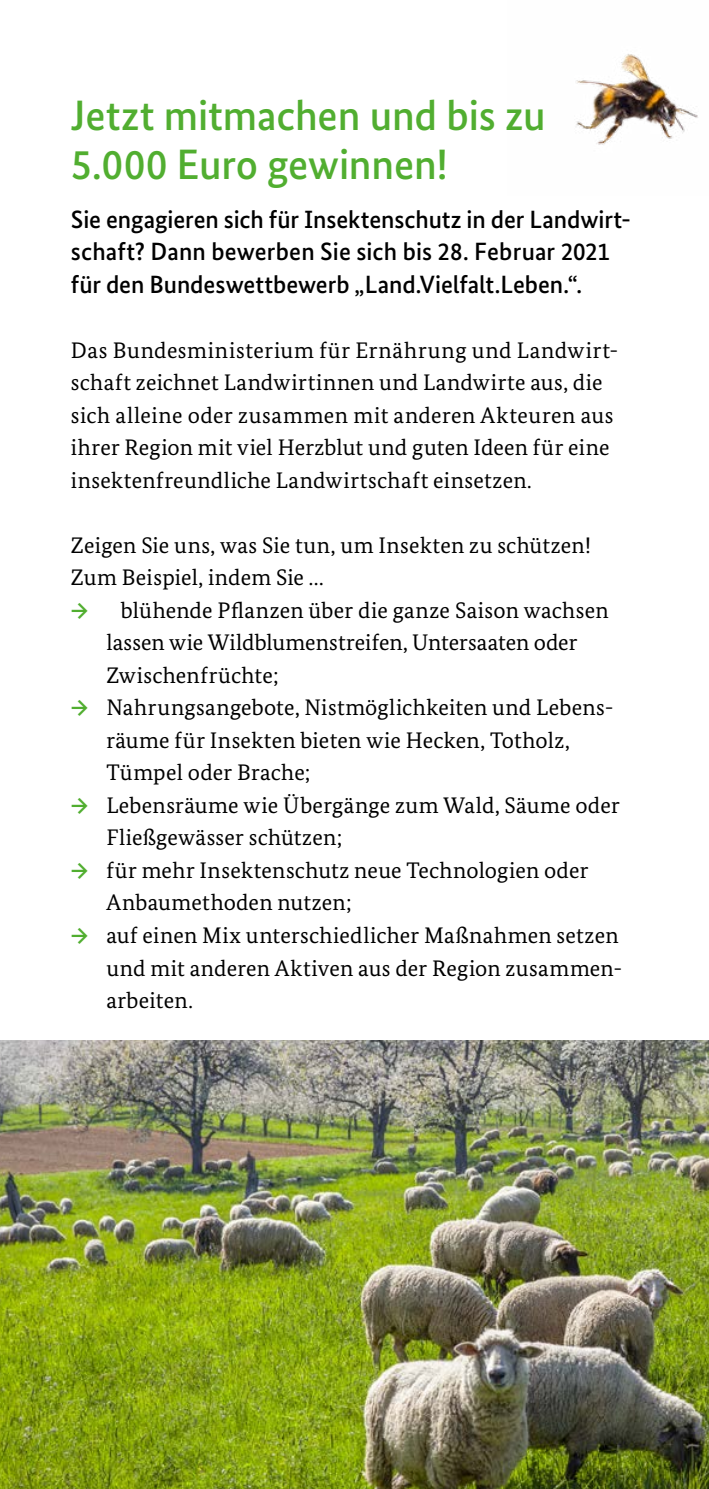
<style>
.page{position:relative;width:709px;height:1489px;background:#fff}
.page>*{position:absolute;margin:0;border:0;box-sizing:border-box;transform-origin:0 0}
.t1{font:500 42.5px/48.8px "Bundes Sans";letter-spacing:-.005em;color:#51ae30}
.t2{font:500 25px/32.5px "Bundes Sans";color:#000}
.t3{font:22.5px/32.5px "Bundes Serif";letter-spacing:.01em;color:#000}
.s1{font-family:"Bundes Sans";font-weight:700;color:#51ae30}
</style>
<div class="page">
<img style="left:576px;top:54px;width:122px;height:91px">
<img style="left:0;top:1040px;width:709px;height:448px">
<h1 class="t1" style="left:71px;top:91px;width:476px">Jetzt mitmachen und bis zu<br>5.000 Euro gewinnen!</h1>
<p class="t2" style="left:71px;top:202px;width:561px">Sie engagieren sich für Insektenschutz in der Landwirt&shy;schaft? Dann bewerben Sie sich bis 28. Februar 2021 für den Bundeswettbewerb „Land.Vielfalt.Leben.“.</p>
<p class="t3" style="left:71px;top:333px;width:549px">Das Bundesministerium für Ernährung und Landwirt&shy;schaft zeichnet Landwirtinnen und Landwirte aus, die sich alleine oder zusammen mit anderen Akteuren aus ihrer Region mit viel Herzblut und guten Ideen für eine insektenfreundliche Landwirtschaft einsetzen.</p>
<p class="t3" style="left:71px;top:528px;width:521px">Zeigen Sie uns, was Sie tun, um Insekten zu schützen!<br>Zum Beispiel, indem Sie …</p>
<p class="t3" style="left:106px;top:593px;width:504px;text-indent:-35px"><span class="s1">→</span> blühende Pflanzen über die ganze Saison wachsen lassen wie Wildblumenstreifen, Untersaaten oder<br>Zwischenfrüchte;</p>
<p class="t3" style="left:106px;top:691px;width:508px;text-indent:-35px"><span class="s1">→</span> Nahrungsangebote, Nistmöglichkeiten und Lebens&shy;räume für Insekten bieten wie Hecken, Totholz,<br>Tümpel oder Brache;</p>
<p class="t3" style="left:106px;top:788px;width:515px;text-indent:-35px"><span class="s1">→</span> Lebensräume wie Übergänge zum Wald, Säume oder<br>Fließgewässer schützen;</p>
<p class="t3" style="left:106px;top:853px;width:483px;text-indent:-35px"><span class="s1">→</span> für mehr Insektenschutz neue Technologien oder<br>Anbaumethoden nutzen;</p>
<p class="t3" style="left:106px;top:918px;width:517px;text-indent:-35px"><span class="s1">→</span> auf einen Mix unterschiedlicher Maßnahmen setzen und mit anderen Aktiven aus der Region zusammen&shy;arbeiten.</p>
</div>
